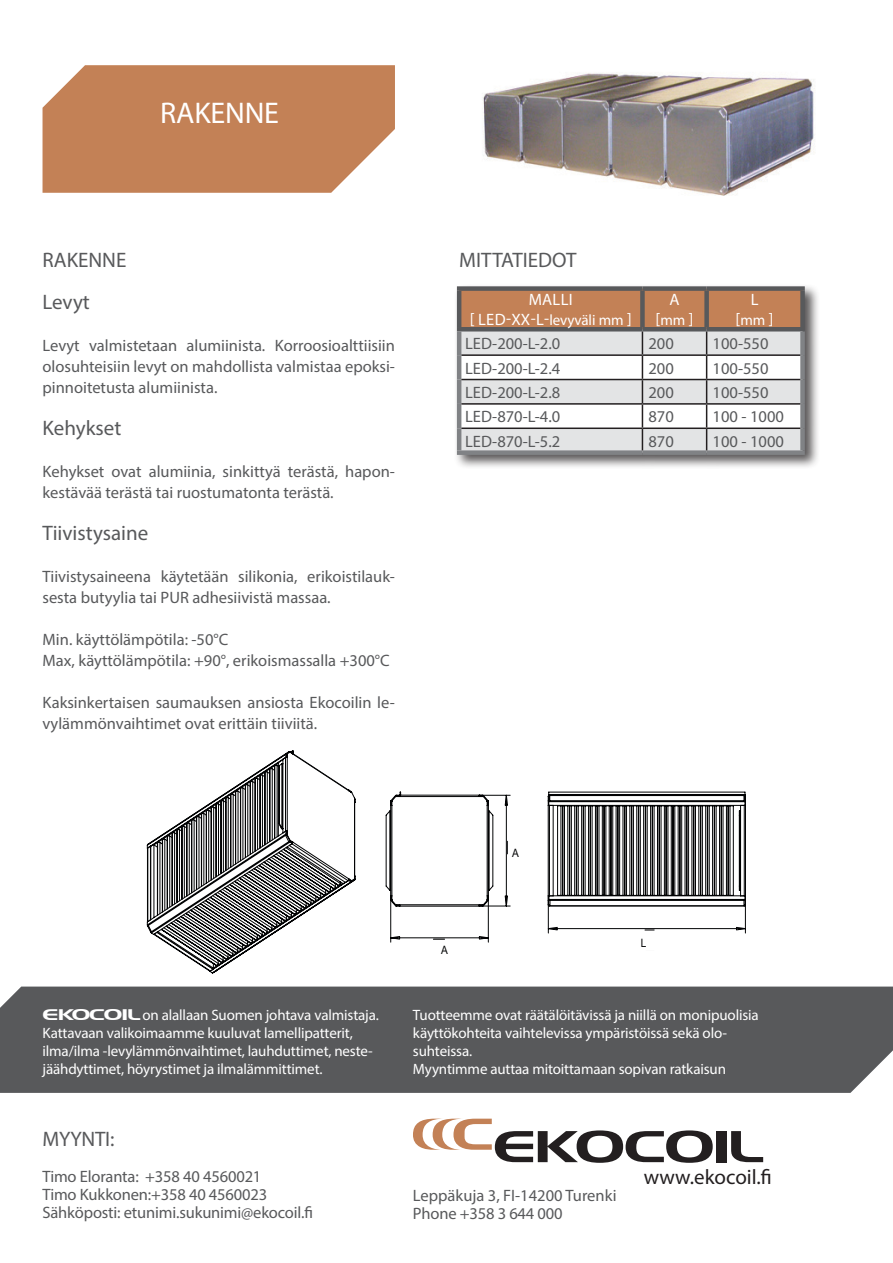
<style>
.page{position:relative;width:893px;height:1263px;background:#fff}
.page>*{position:absolute;margin:0;border:0;box-sizing:border-box;transform-origin:0 0}
.t1{font:30px "Myriad Pro";letter-spacing:-.005em;color:#fff}
.t2{font:21px/42px "Myriad Pro";color:#58595b}
.t3{font:21px "Myriad Pro";color:#231f20}
.t4{font:16.5px/21px "Myriad Pro";color:#58595b}
.t5{font:16.5px/19.8px "Myriad Pro";letter-spacing:.02em;color:#fff;text-align:center}
.t6{font:15px/18px "Myriad Pro";letter-spacing:-.01em;color:#fff}
.t7{font:11.55px "Arial";color:#020304;scale:.88 1}
.s1{font-size:15px}
.s2{font-family:"Handel Gothic BT"}
</style>
<div class="page">
<svg style="left:43px;top:65px;width:352px;height:128px;background:#c68961"></svg>
<img style="left:482px;top:73px;width:333px;height:123px">
<div style="left:454px;top:283px;width:366px;height:187px;background:#231f20;opacity:.75"></div>
<div style="left:457px;top:286px;width:185px;height:5px;background:#58595b"></div>
<hr style="left:457px;top:291px;width:4px;height:36px;background:#58595b">
<div style="left:642px;top:286px;width:65px;height:5px;background:#58595b"></div>
<div style="left:707px;top:286px;width:98px;height:5px;background:#58595b"></div>
<div style="left:800px;top:291px;width:5px;height:36px;background:#58595b"></div>
<hr style="left:457px;top:327px;width:185px;height:4px;background:#58595b">
<hr style="left:707px;top:327px;width:98px;height:4px;background:#58595b">
<hr style="left:457px;top:331px;width:4px;height:24px;background:#808285">
<div style="left:800px;top:331px;width:5px;height:24px;background:#808285"></div>
<hr style="left:457px;top:355px;width:4px;height:24px;background:#808285">
<div style="left:800px;top:355px;width:5px;height:24px;background:#808285"></div>
<hr style="left:457px;top:379px;width:4px;height:25px;background:#808285">
<div style="left:800px;top:379px;width:5px;height:25px;background:#808285"></div>
<hr style="left:457px;top:404px;width:4px;height:24px;background:#808285">
<div style="left:800px;top:404px;width:5px;height:24px;background:#808285"></div>
<hr style="left:457px;top:428px;width:4px;height:22px;background:#808285">
<div style="left:800px;top:428px;width:5px;height:22px;background:#808285"></div>
<div style="left:457px;top:450px;width:185px;height:5px;background:#808285"></div>
<div style="left:642px;top:450px;width:65px;height:5px;background:#808285"></div>
<div style="left:707px;top:450px;width:98px;height:5px;background:#808285"></div>
<svg style="left:459px;top:289px;width:343px;height:164px"></svg>
<svg style="left:147px;top:751px;width:401px;height:222px"></svg>
<svg style="left:548px;top:791px;width:198px;height:143px"></svg>
<div style="left:428px;top:944px;width:28px;height:18px;background:#fff"></div>
<div style="left:508px;top:830px;width:28px;height:28px;background:#fff"></div>
<div style="left:633px;top:933px;width:28px;height:18px;background:#fff"></div>
<div style="left:0;top:986px;width:893px;height:107px;background:#58595b"></div>
<div style="left:716px;top:1131px;width:10px;height:31px;background:#231f20"></div>
<svg style="left:731px;top:1131px;width:32px;height:31px"></svg>
<svg style="left:413px;top:1119px;width:300px;height:44px"></svg>
<h1 class="t1" style="left:160px;top:94px;width:121px">RAKENNE</h1>
<p class="t2" style="left:43px;top:238px;width:85px">RAKENNE<br>Levyt</p>
<p class="t4" style="left:43px;top:334px;width:354px;text-align:justify">Levyt valmistetaan alumiinista. Korroosioalttiisiin olosuhteisiin levyt on mahdollista valmistaa epoksi&shy;pinnoitetusta alumiinista.</p>
<p class="t2" style="left:43px;top:406px;width:80px">Kehykset</p>
<p class="t4" style="left:43px;top:460px;width:354px">Kehykset ovat alumiinia, sinkittyä terästä, hapon&shy;kestävää terästä tai ruostumatonta terästä.</p>
<p class="t2" style="left:43px;top:511px;width:107px">Tiivistysaine</p>
<p class="t4" style="left:43px;top:565px;width:354px">Tiivistysaineena käytetään silikonia, erikoistilauk&shy;sesta butyylia tai PUR adhesiivistä massaa.</p>
<p class="t4" style="left:43px;top:628px;width:349px">Min. käyttölämpötila: -50°C<br>Max, käyttölämpötila: +90°, erikoismassalla +300°C</p>
<p class="t4" style="left:43px;top:691px;width:354px">Kaksinkertaisen saumauksen ansiosta Ekocoilin le&shy;vylämmönvaihtimet ovat erittäin tiiviitä.</p>
<p class="t2" style="left:459px;top:238px;width:119px">MITTATIEDOT</p>
<p class="t5" style="left:470px;top:289px;width:164px">MALLI<br>[ LED-XX-L-<span class="s1">levyväli mm</span> ]</p>
<p class="t5" style="left:656px;top:289px;width:39px">A [<span class="s1">mm</span> ]</p>
<p class="t5" style="left:736px;top:289px;width:39px">L [<span class="s1">mm</span> ]</p>
<p class="t4" style="left:465px;top:333px;width:97px">LED-200-L-2.0</p>
<p class="t4" style="left:648px;top:333px;width:27px">200</p>
<p class="t4" style="left:713px;top:333px;width:57px">100-550</p>
<p class="t4" style="left:465px;top:357px;width:97px">LED-200-L-2.4</p>
<p class="t4" style="left:648px;top:357px;width:27px">200</p>
<p class="t4" style="left:713px;top:357px;width:57px">100-550</p>
<p class="t4" style="left:465px;top:382px;width:97px">LED-200-L-2.8</p>
<p class="t4" style="left:648px;top:382px;width:27px">200</p>
<p class="t4" style="left:713px;top:382px;width:57px">100-550</p>
<p class="t4" style="left:465px;top:406px;width:97px">LED-870-L-4.0</p>
<p class="t4" style="left:648px;top:406px;width:27px">870</p>
<p class="t4" style="left:713px;top:406px;width:73px">100 - 1000</p>
<p class="t4" style="left:465px;top:430px;width:97px">LED-870-L-5.2</p>
<p class="t4" style="left:648px;top:430px;width:27px">870</p>
<p class="t4" style="left:713px;top:430px;width:73px">100 - 1000</p>
<p class="t7" style="left:441px;top:943px;width:9px">A</p>
<p class="t7" style="left:512px;top:845px;width:9px">A</p>
<p class="t7" style="left:641px;top:935px;width:8px">L</p>
<p class="t6" style="left:43px;top:1006px;width:338px"><span class="s2">EKOCOIL</span> on alallaan Suomen johtava valmistaja.<br>Kattavaan valikoimaamme kuuluvat lamellipatterit, ilma/ilma -levylämmönvaihtimet, lauhduttimet, neste&shy;jäähdyttimet, höyrystimet ja ilmalämmittimet.</p>
<p class="t6" style="left:413px;top:1006px;width:347px">Tuotteemme ovat räätälöitävissä ja niillä on monipuolisia käyttökohteita vaihtelevissa ympäristöissä sekä olo&shy;suhteissa.<br>Myyntimme auttaa mitoittamaan sopivan ratkaisun</p>
<p class="t6" style="left:501px;top:1023px;width:266px">vaihtelevis a ympäristöissä sekä olosuhteissa.</p>
<p class="t6" style="left:413px;top:1059px;width:180px">asiakkaan tarpeiden muka n.</p>
<p class="t2" style="left:43px;top:1117px;width:73px">MYYNTI:</p>
<p class="t4" style="left:43px;top:1167px;width:272px;line-height:18px">Timo Eloranta: +358 40 4560021<br>Timo Kukkonen:+358 40 4560023<br>Sähköposti: etunimi.sukunimi@ekocoil.fi</p>
<p class="t4" style="left:413px;top:1186px;width:205px;line-height:18px">Leppäkuja 3, FI-14200 Turenki<br>Phone +358 3 644 000</p>
<p class="t3" style="left:644px;top:1163px;width:130px">www.ekocoil.fi</p>
</div>
